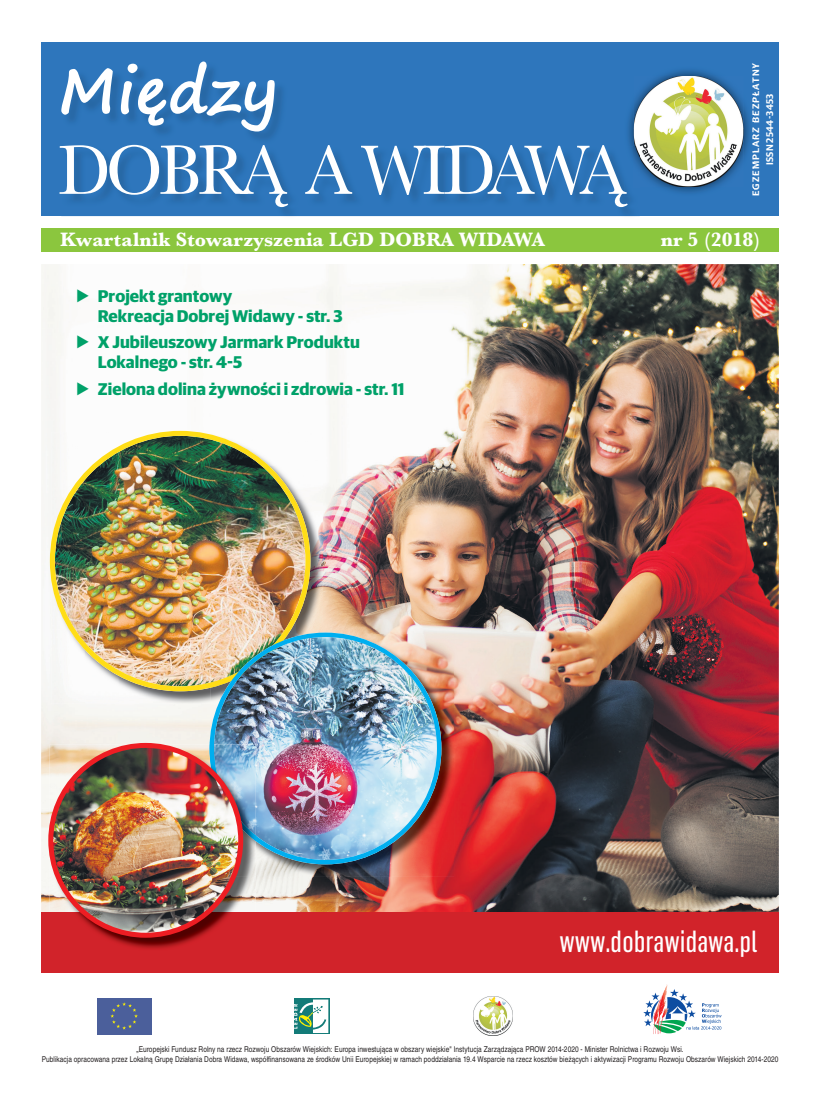
<style>
.page{position:relative;width:820px;height:1106px;background:#fff}
.page>*{position:absolute;margin:0;border:0;box-sizing:border-box;transform-origin:0 0}
.t1{font:72px "URW Basker TOT Reg Nar";letter-spacing:-.055em;color:#fff}
.t2{font:700 62.1px "Segoe Print";letter-spacing:.01em;color:#fff}
.t3{font:30px "Flama Condensed Basic";letter-spacing:.005em;color:#fff}
.t4{font:700 expanded 20px "URW Basker TOT";letter-spacing:.005em;color:#fff}
.t5{font:700 17px/20.4px "Guardian Sans";letter-spacing:.005em;color:#00a169}
.t6{font:600 9.8px/14.1px "Guardian Sans";letter-spacing:.1em;color:#fff;text-align:center}
.t7{font:8px/9.6px "Nimbus San LOT Reg Con";letter-spacing:.005em;color:#231f20;text-align:center}
.s1{font-family:"pingpatstwo";font-weight:400}
</style>
<div class="page">
<img style="left:41px;top:264px;width:737px;height:648px">
<img style="left:310px;top:432px;width:13px;height:34px">
<img style="left:310px;top:466px;width:13px;height:33px">
<img style="left:51px;top:691px;width:34px;height:12px">
<img style="left:310px;top:499px;width:13px;height:133px">
<img style="left:85px;top:691px;width:34px;height:12px">
<img style="left:119px;top:691px;width:90px;height:12px">
<img style="left:50px;top:431px;width:260px;height:260px">
<img style="left:256px;top:634px;width:198px;height:243px">
<img style="left:209px;top:632px;width:232px;height:232px">
<div style="left:41px;top:912px;width:737px;height:60px;background:#d1232a"></div>
<div style="left:41px;top:228px;width:737px;height:24px;background:#8bc63e"></div>
<div style="left:41px;top:43px;width:737px;height:173px;background:#2e76bc"></div>
<img style="left:628px;top:67px;width:125px;height:129px">
<img style="left:633px;top:76px;width:110px;height:111px">
<img style="left:624px;top:146px;width:15px;height:50px">
<img style="left:633px;top:146px;width:6px;height:41px">
<svg style="left:643px;top:989px;width:78px;height:44px"></svg>
<img style="left:473px;top:996px;width:39px;height:39px">
<div style="left:97px;top:998px;width:54px;height:36px;background:#4b5f9b"></div>
<svg style="left:110px;top:1002px;width:28px;height:27px"></svg>
<svg style="left:294px;top:998px;width:35px;height:36px"></svg>
<svg style="left:294px;top:999px;width:34px;height:34px"></svg>
<img style="left:50px;top:744px;width:206px;height:205px">
<img style="left:233px;top:841px;width:23px;height:36px">
<img style="left:209px;top:744px;width:47px;height:97px">
<img style="left:51px;top:745px;width:189px;height:190px;border-radius:95px">
<div style="left:48px;top:743px;width:195px;height:194px;border:5px solid #ee1d23;border-radius:50%"></div>
<h2 class="t2" style="left:58px;top:34px;width:221px">Między</h2>
<h1 class="t1" style="left:57px;top:128px;width:569px">DOBRĄ A WIDAWĄ</h1>
<p class="t6" style="left:747px;top:196px;width:135px;rotate:-90deg">EGZEMPLARZ BEZPŁATNY<br>ISSN 2544-3453</p>
<h3 class="t4" style="left:60px;top:228px;width:486px">Kwartalnik Stowarzyszenia LGD DOBRA WIDAWA</h3>
<h3 class="t4" style="left:660px;top:228px;width:101px">nr 5 (2018)</h3>
<h3 class="t5" style="left:98px;top:284px;width:246px;text-indent:-22px"><span class="s1">b</span> Projekt grantowy<br>Rekreacja Dobrej Widawy - str. 3</h3>
<h3 class="t5" style="left:98px;top:330px;width:263px;text-indent:-22px"><span class="s1">b</span> X Jubileuszowy Jarmark Produktu<br>Lokalnego - str. 4-5</h3>
<h3 class="t5" style="left:76px;top:377px;width:330px"><span class="s1">b</span> Zielona dolina żywności i zdrowia - str. 11</h3>
<h3 class="t3" style="left:559px;top:923px;width:200px">www.dobrawidawa.pl</h3>
<p class="t7" style="left:42px;top:1044px;width:737px">„Europejski Fundusz Rolny na rzecz Rozwoju Obszarów Wiejskich: Europa inwestująca w obszary wiejskie" Instytucja Zarządzająca PROW 2014-2020 - Minister Rolnictwa i Rozwoju Wsi.<br>Publikacja opracowana przez Lokalną Grupę Działania Dobra Widawa, współfinansowana ze środków Unii Europejskiej w ramach poddziałania 19.4 Wsparcie na rzecz kosztów bieżących i aktywizacji Programu Rozwoju Obszarów Wiejskich 2014-2020</p>
</div>
